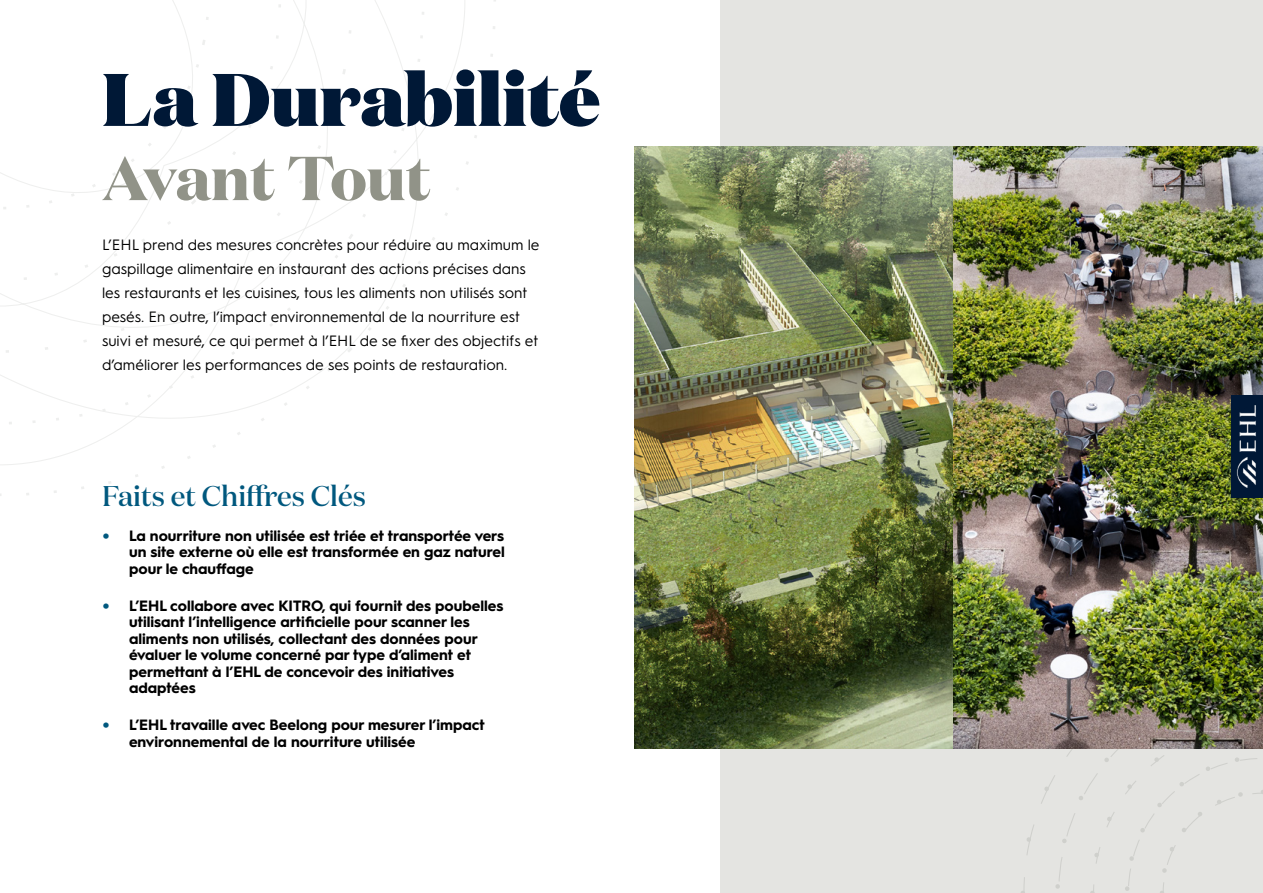
<style>
.page{position:relative;width:1263px;height:893px;background:#fff}
.page>*{position:absolute;margin:0;border:0;box-sizing:border-box;transform-origin:0 0}
.t1{font:900 74.25px "Domaine Display";color:#001836}
.t2{font:700 61.8px "Domaine Display";color:#919388}
.t3{font:500 28.5px "Domaine Display";color:#00587e}
.t4{font:700 15px/16.5px "Hurme Geometric Sans 1";color:#000}
.t5{font:15px/24px "Hurme Geometric Sans 1";color:#000}
.s1{font-weight:900;font-size:19.5px;color:#00587e}
</style>
<div class="page">
<div style="left:721px;top:0;width:542px;height:893px;background:#e4e4e1"></div>
<svg style="left:1023px;top:748px;width:240px;height:145px"></svg>
<svg style="left:0;top:0;width:496px;height:496px"></svg>
<img style="left:634px;top:146px;width:319px;height:602px">
<img style="left:953px;top:146px;width:310px;height:602px">
<img style="left:1223px;top:390px;width:40px;height:113px">
<h1 class="t1" style="left:102px;top:50px;width:499px">La Durabilité</h1>
<h2 class="t2" style="left:102px;top:138px;width:330px">Avant Tout</h2>
<p class="t5" style="left:102px;top:232px;width:439px">L’EHL prend des mesures concrètes pour réduire au maximum le gaspillage alimentaire en instaurant des actions précises dans les restaurants et les cuisines, tous les aliments non utilisés sont pesés. En outre, l’impact environnemental de la nourriture est suivi et mesuré, ce qui permet à l’EHL de se fixer des objectifs et d’améliorer les performances de ses points de restauration.</p>
<h3 class="t3" style="left:102px;top:478px;width:265px">Faits et Chiffres Clés</h3>
<p class="t4" style="left:129px;top:526px;width:377px;text-align:justify;text-indent:-27px"><span class="s1">•</span> La nourriture non utilisée est triée et transportée vers un site externe où elle est transformée en gaz naturel pour le chauffage</p>
<p class="t4" style="left:129px;top:596px;width:376px;text-indent:-27px"><span class="s1">•</span> L’EHL collabore avec KITRO, qui fournit des poubelles utilisant l’intelligence artificielle pour scanner les aliments non utilisés, collectant des données pour évaluer le volume concerné par type d’aliment et permettant à l’EHL de concevoir des initiatives adaptées</p>
<p class="t4" style="left:129px;top:716px;width:357px;text-indent:-27px"><span class="s1">•</span> L’EHL travaille avec Beelong pour mesurer l’impact environnemental de la nourriture utilisée</p>
</div>
